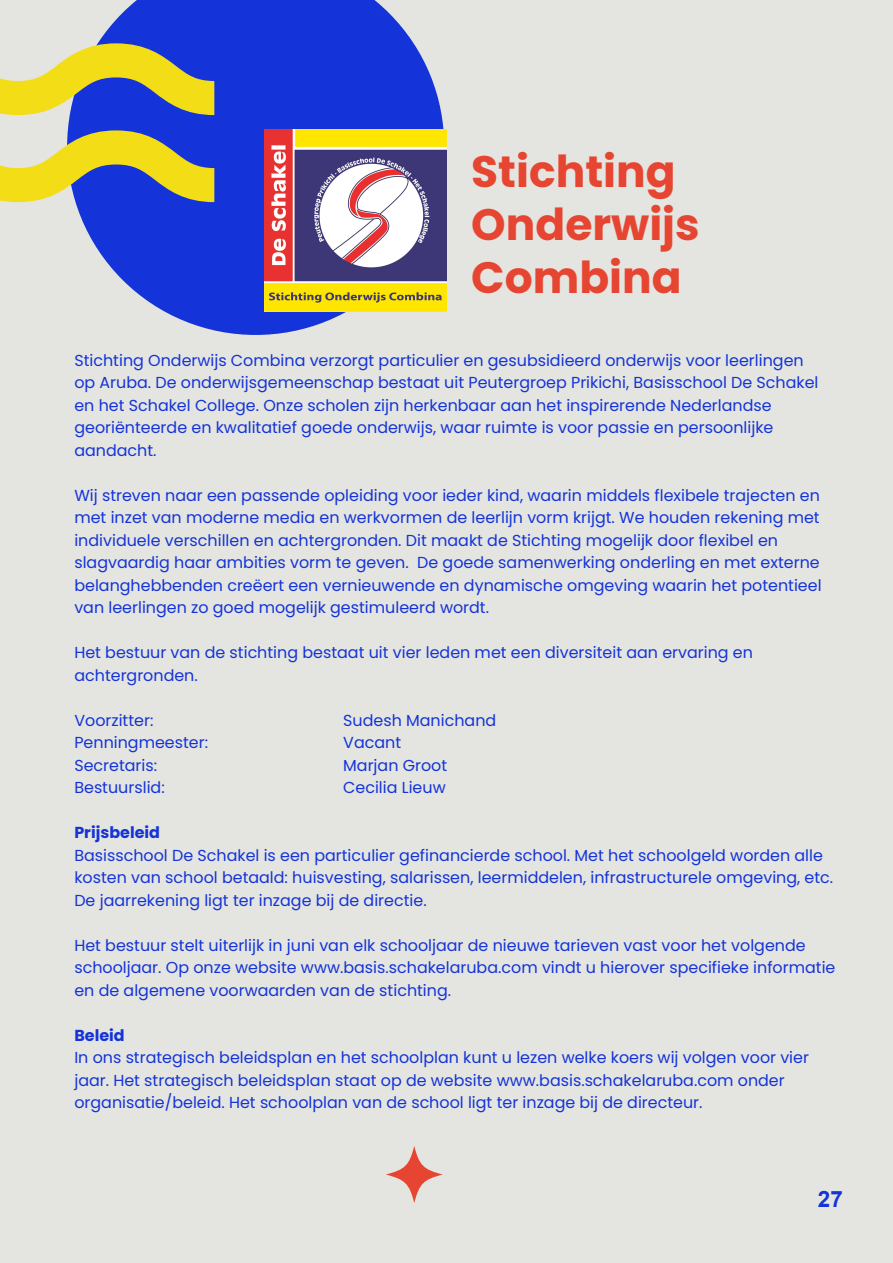
<style>
.page{position:relative;width:893px;height:1263px;background:#e4e5e0}
.page>*{position:absolute;margin:0;border:0;box-sizing:border-box;transform-origin:0 0}
.t1{font:700 43.95px/52.8px "Poppins";color:#e64631}
.t2{font:700 22.5px "Arial";color:#1433d9}
.t3{font:15.9px/22.5px "Poppins";color:#1433d9}
.t4{font:700 15.9px "Poppins";color:#1433d9}
</style>
<div class="page">
<svg style="left:386px;top:1146px;width:57px;height:57px"></svg>
<svg style="left:67px;top:0;width:380px;height:335px;fill:#1433d9"></svg>
<svg style="left:0;top:43px;width:214px;height:72px"></svg>
<svg style="left:0;top:130px;width:214px;height:72px"></svg>
<img style="left:264px;top:129px;width:183px;height:182px">
<h1 class="t1" style="left:471px;top:146px;width:230px">Stichting<br>Onderwijs<br>Combina</h1>
<p class="t3" style="left:74px;top:349px;width:746px">Stichting Onderwijs Combina verzorgt particulier en gesubsidieerd onderwijs voor leerlingen op Aruba. De onderwijsgemeenschap bestaat uit Peutergroep Prikichi, Basisschool De Schakel en het Schakel College. Onze scholen zijn herkenbaar aan het inspirerende Nederlandse georiënteerde en kwalitatief goede onderwijs, waar ruimte is voor passie en persoonlijke aandacht.</p>
<p class="t3" style="left:74px;top:484px;width:749px">Wij streven naar een passende opleiding voor ieder kind, waarin middels flexibele trajecten en met inzet van moderne media en werkvormen de leerlijn vorm krijgt. We houden rekening met individuele verschillen en achtergronden. Dit maakt de Stichting mogelijk door flexibel en slagvaardig haar ambities vorm te geven. De goede samenwerking onderling en met externe belanghebbenden creëert een vernieuwende en dynamische omgeving waarin het potentieel van leerlingen zo goed mogelijk gestimuleerd wordt.</p>
<p class="t3" style="left:74px;top:641px;width:680px">Het bestuur van de stichting bestaat uit vier leden met een diversiteit aan ervaring en achtergronden.</p>
<p class="t3" style="left:74px;top:709px;width:81px">Voorzitter:</p>
<p class="t3" style="left:343px;top:709px;width:155px">Sudesh Manichand</p>
<p class="t3" style="left:74px;top:731px;width:135px">Penningmeester:</p>
<p class="t3" style="left:343px;top:731px;width:59px">Vacant</p>
<p class="t3" style="left:74px;top:754px;width:84px">Secretaris:</p>
<p class="t3" style="left:343px;top:754px;width:106px">Marjan Groot</p>
<p class="t3" style="left:74px;top:776px;width:92px">Bestuurslid:</p>
<p class="t3" style="left:343px;top:776px;width:104px">Cecilia Lieuw</p>
<p class="t4" style="left:74px;top:823px;width:87px">Prijsbeleid</p>
<p class="t3" style="left:74px;top:844px;width:760px">Basisschool De Schakel is een particulier gefinancierde school. Met het schoolgeld worden alle kosten van school betaald: huisvesting, salarissen, leermiddelen, infrastructurele omgeving, etc.<br>De jaarrekening ligt ter inzage bij de directie.</p>
<p class="t3" style="left:74px;top:934px;width:763px">Het bestuur stelt uiterlijk in juni van elk schooljaar de nieuwe tarieven vast voor het volgende schooljaar. Op onze website www.basis.schakelaruba.com vindt u hierover specifieke informatie en de algemene voorwaarden van de stichting.</p>
<p class="t4" style="left:74px;top:1026px;width:52px">Beleid</p>
<p class="t3" style="left:74px;top:1046px;width:736px">In ons strategisch beleidsplan en het schoolplan kunt u lezen welke koers wij volgen voor vier jaar. Het strategisch beleidsplan staat op de website www.basis.schakelaruba.com onder organisatie/beleid. Het schoolplan van de school ligt ter inzage bij de directeur.</p>
<h2 class="t2" style="left:818px;top:1183px;width:27px">27</h2>
</div>
